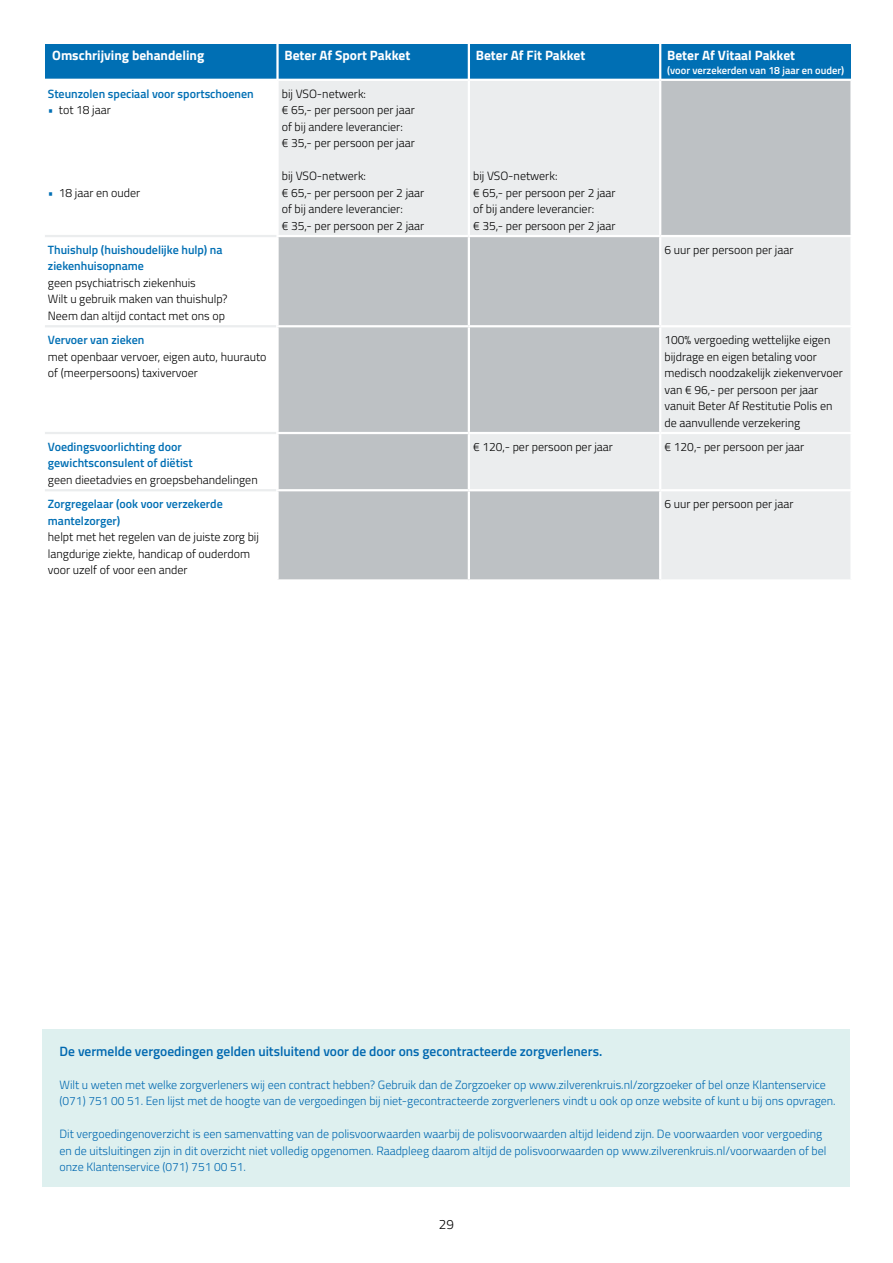
<style>
.page{position:relative;width:893px;height:1263px;background:#fff}
.page>*{position:absolute;margin:0;border:0;box-sizing:border-box;transform-origin:0 0}
.t1{font:600 13.5px "Titillium Web";color:#0068b0}
.t2{font:700 13.5px "Titillium Web";color:#fff}
.t3{font:300 13.5px "Titillium Web";color:#000}
.t4{font:300 12px/16.5px "Titillium Web";color:#000}
.t5{font:300 12px/16.5px "Titillium Web";color:#0068b0}
.t6{font:600 12px/16.5px "Titillium Web";color:#006fb4}
.t7{font:600 10.5px "Titillium Web";color:#fff}
.s1{color:#006fb4}
</style>
<div class="page">
<div style="left:45px;top:45px;width:805px;height:34px;background:#006fb4"></div>
<hr style="left:276px;top:43px;width:3px;height:38px;background:#fff">
<hr style="left:468px;top:43px;width:2px;height:38px;background:#fff">
<hr style="left:659px;top:43px;width:2px;height:38px;background:#fff">
<svg style="left:279px;top:81px;width:571px;height:498px;background:#d3d6d8"></svg>
<hr style="left:468px;top:81px;width:2px;height:154px;background:#fff">
<hr style="left:659px;top:81px;width:2px;height:154px;background:#fff">
<hr style="left:45px;top:325px;width:231px;height:2px;background:#ebedee">
<hr style="left:45px;top:432px;width:231px;height:2px;background:#ebedee">
<hr style="left:45px;top:489px;width:231px;height:2px;background:#ebedee">
<hr style="left:276px;top:235px;width:193px;height:2px;background:#fff">
<hr style="left:469px;top:235px;width:191px;height:2px;background:#fff">
<hr style="left:468px;top:237px;width:2px;height:88px;background:#fff">
<hr style="left:660px;top:235px;width:193px;height:2px;background:#fff">
<hr style="left:659px;top:237px;width:2px;height:88px;background:#fff">
<hr style="left:276px;top:325px;width:193px;height:2px;background:#fff">
<hr style="left:660px;top:325px;width:193px;height:2px;background:#fff">
<hr style="left:276px;top:432px;width:193px;height:2px;background:#fff">
<hr style="left:468px;top:434px;width:2px;height:55px;background:#fff">
<hr style="left:660px;top:432px;width:193px;height:2px;background:#fff">
<hr style="left:659px;top:434px;width:2px;height:55px;background:#fff">
<hr style="left:276px;top:489px;width:193px;height:2px;background:#fff">
<hr style="left:469px;top:489px;width:191px;height:2px;background:#fff">
<hr style="left:468px;top:491px;width:2px;height:88px;background:#fff">
<hr style="left:660px;top:489px;width:193px;height:2px;background:#fff">
<hr style="left:659px;top:491px;width:2px;height:88px;background:#fff">
<hr style="left:45px;top:235px;width:231px;height:2px;background:#ebedee">
<hr style="left:469px;top:325px;width:191px;height:2px;background:#fff">
<hr style="left:468px;top:327px;width:2px;height:105px;background:#fff">
<hr style="left:659px;top:327px;width:2px;height:105px;background:#fff">
<hr style="left:469px;top:432px;width:191px;height:2px;background:#fff">
<div style="left:43px;top:1029px;width:807px;height:157px;background:#def0ef"></div>
<p class="t2" style="left:52px;top:45px;width:153px">Omschrijving behandeling</p>
<p class="t2" style="left:284px;top:45px;width:127px">Beter Af Sport Pakket</p>
<p class="t2" style="left:476px;top:45px;width:111px">Beter Af Fit Pakket</p>
<p class="t2" style="left:667px;top:45px;width:130px">Beter Af Vitaal Pakket</p>
<p class="t7" style="left:667px;top:62px;width:179px">(voor verzekerden van 18 jaar en ouder)</p>
<p class="t6" style="left:48px;top:85px;width:207px">Steunzolen speciaal voor sportschoenen</p>
<p class="t4" style="left:48px;top:101px;width:64px"><span class="s1">•</span> tot 18 jaar</p>
<p class="t4" style="left:282px;top:85px;width:135px">bij VSO-netwerk:<br>€ 65,- per persoon per jaar of bij andere leverancier:<br>€ 35,- per persoon per jaar</p>
<p class="t4" style="left:282px;top:167px;width:144px">bij VSO-netwerk:<br>€ 65,- per persoon per 2 jaar of bij andere leverancier:<br>€ 35,- per persoon per 2 jaar</p>
<p class="t4" style="left:473px;top:167px;width:144px">bij VSO-netwerk:<br>€ 65,- per persoon per 2 jaar of bij andere leverancier:<br>€ 35,- per persoon per 2 jaar</p>
<p class="t4" style="left:48px;top:184px;width:94px"><span class="s1">•</span> 18 jaar en ouder</p>
<p class="t6" style="left:48px;top:241px;width:176px">Thuishulp (huishoudelijke hulp) na ziekenhuisopname</p>
<p class="t4" style="left:48px;top:274px;width:181px">geen psychiatrisch ziekenhuis<br>Wilt u gebruik maken van thuishulp?<br>Neem dan altijd contact met ons op</p>
<p class="t6" style="left:48px;top:331px;width:98px">Vervoer van zieken</p>
<p class="t4" style="left:48px;top:348px;width:220px">met openbaar vervoer, eigen auto, huurauto of (meerpersoons) taxivervoer</p>
<p class="t6" style="left:48px;top:438px;width:146px">Voedingsvoorlichting door gewichtsconsulent of diëtist</p>
<p class="t4" style="left:48px;top:471px;width:211px">geen dieetadvies en groepsbehandelingen</p>
<p class="t6" style="left:48px;top:495px;width:176px">Zorgregelaar (ook voor verzekerde mantelzorger)</p>
<p class="t4" style="left:48px;top:528px;width:213px">helpt met het regelen van de juiste zorg bij langdurige ziekte, handicap of ouderdom voor uzelf of voor een ander</p>
<p class="t4" style="left:664px;top:241px;width:130px">6 uur per persoon per jaar</p>
<p class="t4" style="left:664px;top:331px;width:180px">100% vergoeding wettelijke eigen bijdrage en eigen betaling voor medisch noodzakelijk ziekenvervoer van € 96,- per persoon per jaar vanuit Beter Af Restitutie Polis en de aanvullende verzekering</p>
<p class="t4" style="left:473px;top:438px;width:141px">€ 120,- per persoon per jaar</p>
<p class="t4" style="left:664px;top:438px;width:141px">€ 120,- per persoon per jaar</p>
<p class="t4" style="left:664px;top:495px;width:130px">6 uur per persoon per jaar</p>
<p class="t1" style="left:60px;top:1041px;width:544px">De vermelde vergoedingen gelden uitsluitend voor de door ons gecontracteerde zorgverleners.</p>
<p class="t5" style="left:60px;top:1075px;width:778px">Wilt u weten met welke zorgverleners wij een contract hebben? Gebruik dan de Zorgzoeker op www.zilverenkruis.nl/zorgzoeker of bel onze Klantenservice (071) 751 00 51. Een lijst met de hoogte van de vergoedingen bij niet-gecontracteerde zorgverleners vindt u ook op onze website of kunt u bij ons opvragen.</p>
<p class="t5" style="left:60px;top:1125px;width:768px">Dit vergoedingenoverzicht is een samenvatting van de polisvoorwaarden waarbij de polisvoorwaarden altijd leidend zijn. De voorwaarden voor vergoeding en de uitsluitingen zijn in dit overzicht niet volledig opgenomen. Raadpleeg daarom altijd de polisvoorwaarden op www.zilverenkruis.nl/voorwaarden of bel onze Klantenservice (071) 751 00 51.</p>
<p class="t3" style="left:439px;top:1214px;width:17px">29</p>
</div>
